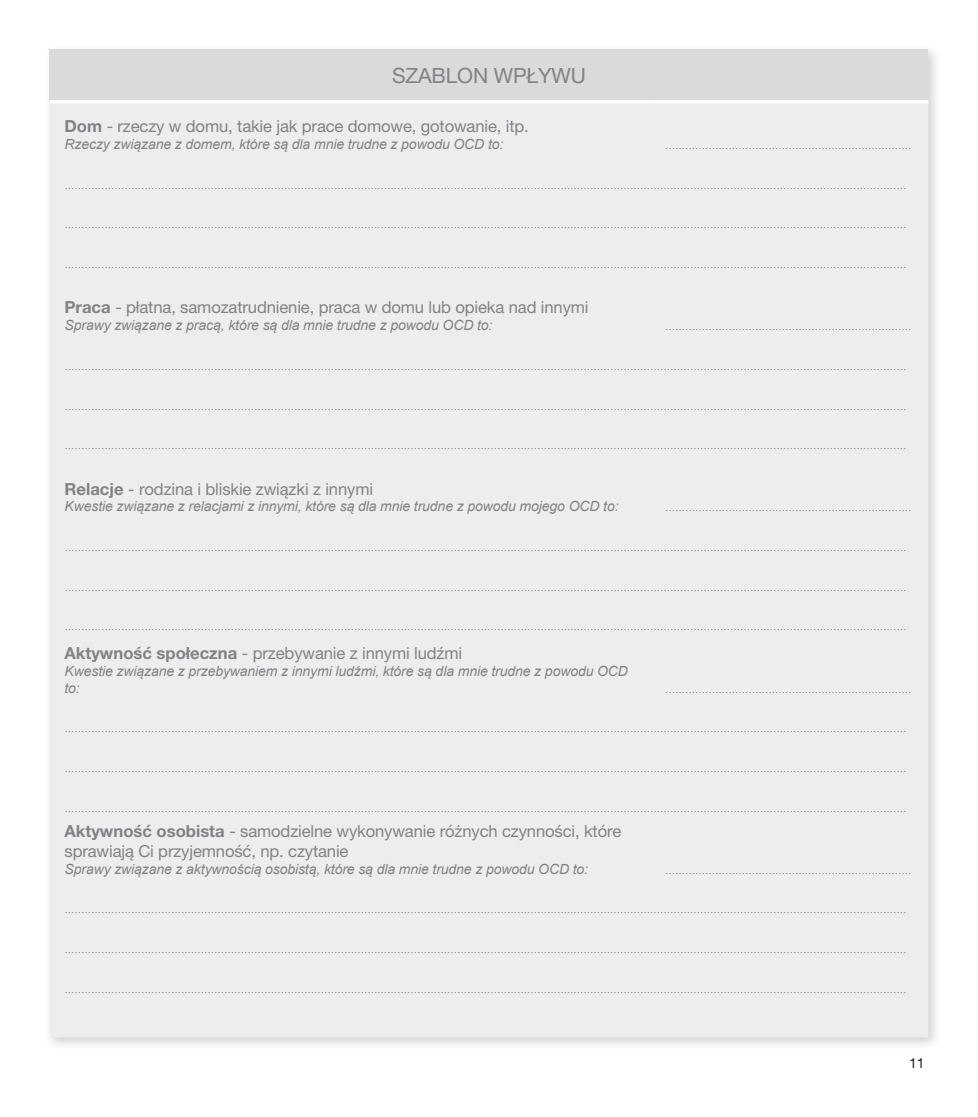
<style>
.page{position:relative;width:978px;height:1117px;background:#fff}
.page>*{position:absolute;margin:0;border:0;box-sizing:border-box;transform-origin:0 0}
.t1{font:21px "Helvetica Neue LT Pro";letter-spacing:-.01em;color:#808285}
.t2{font:200 16.62px "Source Sans Pro";color:#808285}
.t3{font:16.62px/19.9px "Helvetica Neue LT Pro";letter-spacing:-.01em;color:#808285}
.t4{font:italic 14px/16.8px "Arial";letter-spacing:-.01em;color:#808285}
.t5{font:14px "Helvetica Neue LT Pro";color:#231f20}
.s1{font-weight:700}
</style>
<div class="page">
<div style="left:44px;top:43px;width:897px;height:1007px;background:#231f20;opacity:.2"></div>
<div style="left:50px;top:50px;width:878px;height:52px;background:#d8dadb"></div>
<div style="left:50px;top:103px;width:878px;height:934px;background:#ededee"></div>
<hr style="left:50px;top:100px;width:600px;height:3px;background:#fff">
<hr style="left:650px;top:100px;width:278px;height:3px;background:#fff">
<p class="t1" style="left:392px;top:63px;width:195px">SZABLON WPŁYWU</p>
<p class="t3" style="left:64px;top:116px;width:466px"><span class="s1">Dom</span> - rzeczy w domu, takie jak prace domowe, gotowanie, itp.</p>
<p class="t4" style="left:64px;top:136px;width:440px">Rzeczy związane z domem, które są dla mnie trudne z powodu OCD to:</p>
<p class="t2" style="left:665px;top:132px;width:248px">..........................................................................</p>
<p class="t2" style="left:64px;top:172px;width:843px">.............................................................................................................................................................................................................................................................</p>
<p class="t2" style="left:64px;top:212px;width:843px">.............................................................................................................................................................................................................................................................</p>
<p class="t2" style="left:64px;top:251px;width:843px">.............................................................................................................................................................................................................................................................</p>
<p class="t3" style="left:64px;top:297px;width:525px"><span class="s1">Praca</span> - płatna, samozatrudnienie, praca w domu lub opieka nad innymi</p>
<p class="t4" style="left:64px;top:317px;width:429px">Sprawy związane z pracą, które są dla mnie trudne z powodu OCD to:</p>
<p class="t2" style="left:665px;top:313px;width:248px">..........................................................................</p>
<p class="t2" style="left:64px;top:353px;width:843px">.............................................................................................................................................................................................................................................................</p>
<p class="t2" style="left:64px;top:393px;width:843px">.............................................................................................................................................................................................................................................................</p>
<p class="t2" style="left:64px;top:432px;width:843px">.............................................................................................................................................................................................................................................................</p>
<p class="t3" style="left:64px;top:478px;width:310px"><span class="s1">Relacje</span> - rodzina i bliskie związki z innymi</p>
<p class="t4" style="left:64px;top:498px;width:555px">Kwestie związane z relacjami z innymi, które są dla mnie trudne z powodu mojego OCD to:</p>
<p class="t2" style="left:665px;top:494px;width:248px">..........................................................................</p>
<p class="t2" style="left:64px;top:534px;width:843px">.............................................................................................................................................................................................................................................................</p>
<p class="t2" style="left:64px;top:574px;width:843px">.............................................................................................................................................................................................................................................................</p>
<p class="t2" style="left:64px;top:613px;width:843px">.............................................................................................................................................................................................................................................................</p>
<p class="t3" style="left:64px;top:642px;width:399px"><span class="s1">Aktywność społeczna</span> - przebywanie z innymi ludźmi</p>
<p class="t4" style="left:64px;top:662px;width:565px">Kwestie związane z przebywaniem z innymi ludźmi, które są dla mnie trudne z powodu OCD to:</p>
<p class="t2" style="left:665px;top:675px;width:248px">..........................................................................</p>
<p class="t2" style="left:64px;top:715px;width:843px">.............................................................................................................................................................................................................................................................</p>
<p class="t2" style="left:64px;top:755px;width:843px">.............................................................................................................................................................................................................................................................</p>
<p class="t2" style="left:64px;top:794px;width:843px">.............................................................................................................................................................................................................................................................</p>
<p class="t3" style="left:64px;top:820px;width:558px"><span class="s1">Aktywność osobista</span> - samodzielne wykonywanie różnych czynności, które sprawiają Ci przyjemność, np. czytanie</p>
<p class="t4" style="left:64px;top:860px;width:525px">Sprawy związane z aktywnością osobistą, które są dla mnie trudne z powodu OCD to:</p>
<p class="t2" style="left:665px;top:856px;width:248px">..........................................................................</p>
<p class="t2" style="left:64px;top:896px;width:843px">.............................................................................................................................................................................................................................................................</p>
<p class="t2" style="left:64px;top:936px;width:843px">.............................................................................................................................................................................................................................................................</p>
<p class="t2" style="left:64px;top:976px;width:843px">.............................................................................................................................................................................................................................................................</p>
<p class="t5" style="left:908px;top:1054px;width:17px">11</p>
</div>
